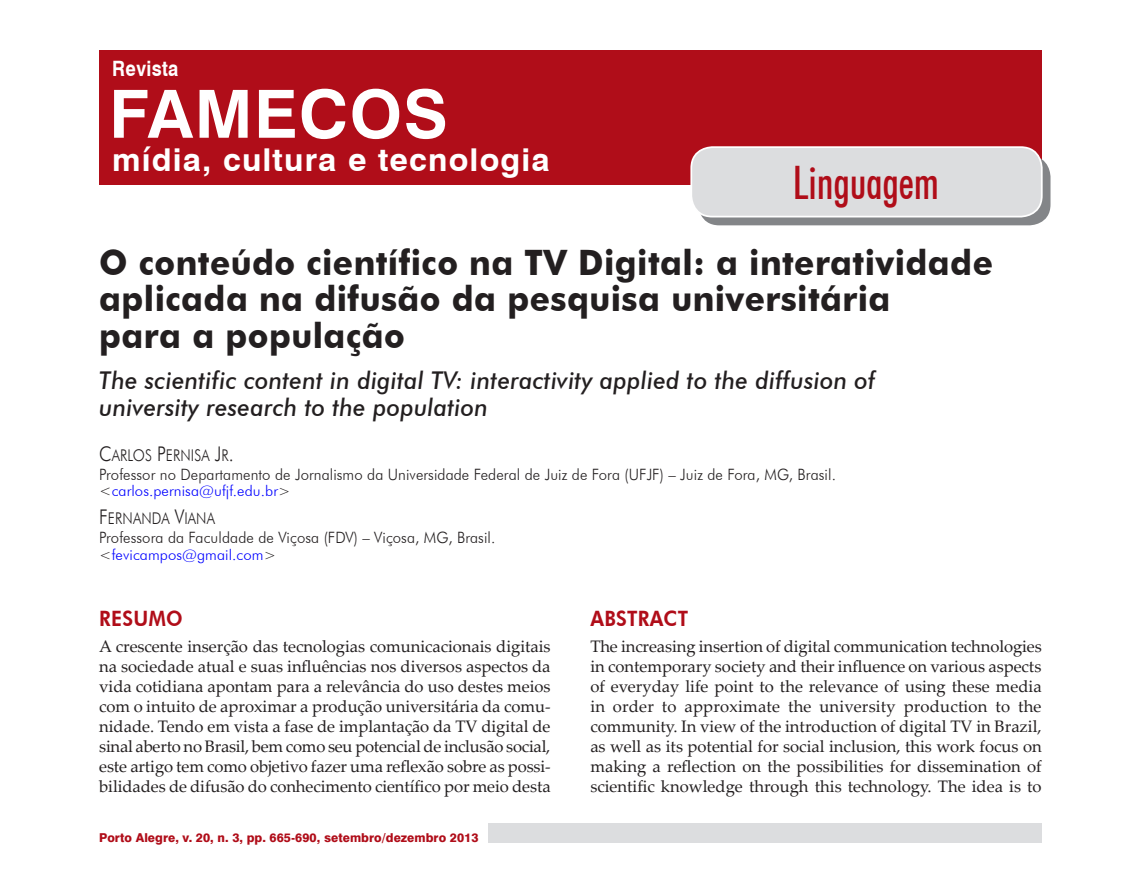
<style>
.page{position:relative;width:1141px;height:893px;background:#fff}
.page>*{position:absolute;margin:0;border:0;box-sizing:border-box;transform-origin:0 0}
.t1{font:700 66.5px "Swiss 721 BT";letter-spacing:.02em;color:#fff}
.Corrente{font:500 condensed 46.2px "Futura BT";letter-spacing:-.005em;color:#b00d19;scale:.91 1}
.Título{font:700 35px/36.8px "Futura BT";letter-spacing:.01em;color:#231f20;scale:.95 1}
.t2{font:700 31.5px "Swiss 721 BT";letter-spacing:.035em;color:#fff}
.Tit_versão{font:italic 500 24.5px/26.2px "Futura BT";letter-spacing:.01em;color:#231f20;scale:.95 1}
.Tit_res-abs{font:800 21.18px "Futura BT";letter-spacing:.015em;color:#b00d19;scale:.91 1}
.t3{font:700 21.18px "Swiss 721 BT";letter-spacing:.02em;color:#fff;scale:.86 1}
.Res_Abs{font:16.62px/20.1px "Palatino Linotype";letter-spacing:-.005em;color:#231f20;text-align:justify}
.Autor{font:16.1px "Futura BT Light SC800";letter-spacing:.005em;color:#231f20;scale:.86 1}
.Aut_ent{font:300 15.58px "Futura BT";letter-spacing:.005em;color:#231f20;scale:.95 1}
.Aut_ent-2{font:300 14.88px "Futura BT";letter-spacing:.005em;color:#00f}
.t4{font:800 12.25px "Swiss 721 BT";letter-spacing:.005em;color:#b00d19}
.s1{font-size:20.3px}
.s2{font-size:15.58px;color:#231f20}
.s3{color:#231f20}
</style>
<div class="page">
<div style="left:99px;top:50px;width:943px;height:135px;background:#b00d19"></div>
<div style="left:489px;top:823px;width:553px;height:20px;background:#dcdddf"></div>
<div style="left:698px;top:156px;width:352px;height:69px;background:#808285;border-radius:21px"></div>
<div style="left:691px;top:147px;width:351px;height:70px;background:#dcdddf;border-radius:21px"></div>
<div style="left:690px;top:146px;width:353px;height:71px;border:2px solid #fff;border-radius:21px"></div>
<p class="t3" style="left:112px;top:56px;width:79px">Revista</p>
<p class="t1" style="left:109px;top:74px;width:340px">FAMECOS</p>
<p class="t2" style="left:112px;top:141px;width:439px">mídia, cultura e tecnologia</p>
<p class="Corrente" style="left:793px;top:155px;width:162px">Linguagem</p>
<p class="Título" style="left:99px;top:244px;width:942px">O conteúdo científico na TV Digital: a interatividade aplicada na difusão da pesquisa universitária<br>para a população</p>
<p class="Tit_versão" style="left:99px;top:367px;width:819px">The scientific content in digital TV: interactivity applied to the diffusion of university research to the population</p>
<p class="Autor" style="left:99px;top:445px;width:158px"><span class="s1">C</span>ARLOS <span class="s1">P</span>ERNISA <span class="s1">J</span>R<span class="s1">.</span></p>
<p class="Aut_ent" style="left:99px;top:465px;width:777px">Professor no Departamento de Jornalismo da Universidade Federal de Juiz de Fora (UFJF) – Juiz de Fora, MG, Brasil.</p>
<p class="Aut_ent-2" style="left:99px;top:482px;width:193px"><span class="s2">&lt;</span>carlos.pernisa@ufjf.edu.br<span class="s3">&gt;</span></p>
<p class="Autor" style="left:99px;top:509px;width:136px"><span class="s1">F</span>ERNANDA <span class="s1">V</span>IANA</p>
<p class="Aut_ent" style="left:99px;top:528px;width:419px">Professora da Faculdade de Viçosa (FDV) – Viçosa, MG, Brasil.</p>
<p class="Aut_ent-2" style="left:99px;top:545px;width:178px"><span class="s3">&lt;</span>fevicampos@gmail.com<span class="s3">&gt;</span></p>
<p class="Tit_res-abs" style="left:99px;top:606px;width:93px">RESUMO</p>
<p class="Res_Abs" style="left:99px;top:635px;width:453px">A crescente inserção das tecnologias comunicacionais digitais na sociedade atual e suas influências nos diversos aspectos da vida cotidiana apontam para a relevância do uso destes meios com o intuito de aproximar a produção universitária da comu&shy;nidade. Tendo em vista a fase de implantação da TV digital de sinal aberto no Brasil, bem como seu potencial de inclusão social, este artigo tem como objetivo fazer uma reflexão sobre as possi&shy;bilidades de difusão do conhecimento científico por meio desta</p>
<p class="t4" style="left:99px;top:830px;width:381px">Porto Alegre, v. 20, n. 3, pp. 665-690, setembro/dezembro 2013</p>
<p class="Tit_res-abs" style="left:590px;top:606px;width:109px">ABSTRACT</p>
<p class="Res_Abs" style="left:590px;top:635px;width:453px">The increasing insertion of digital communication technologies in contemporary society and their influence on various aspects of everyday life point to the relevance of using these media in order to approximate the university production to the community. In view of the introduction of digital TV in Brazil, as well as its potential for social inclusion, this work focus on making a reflection on the possibilities for dissemination of scientific knowledge through this technology. The idea is to</p>
</div>
